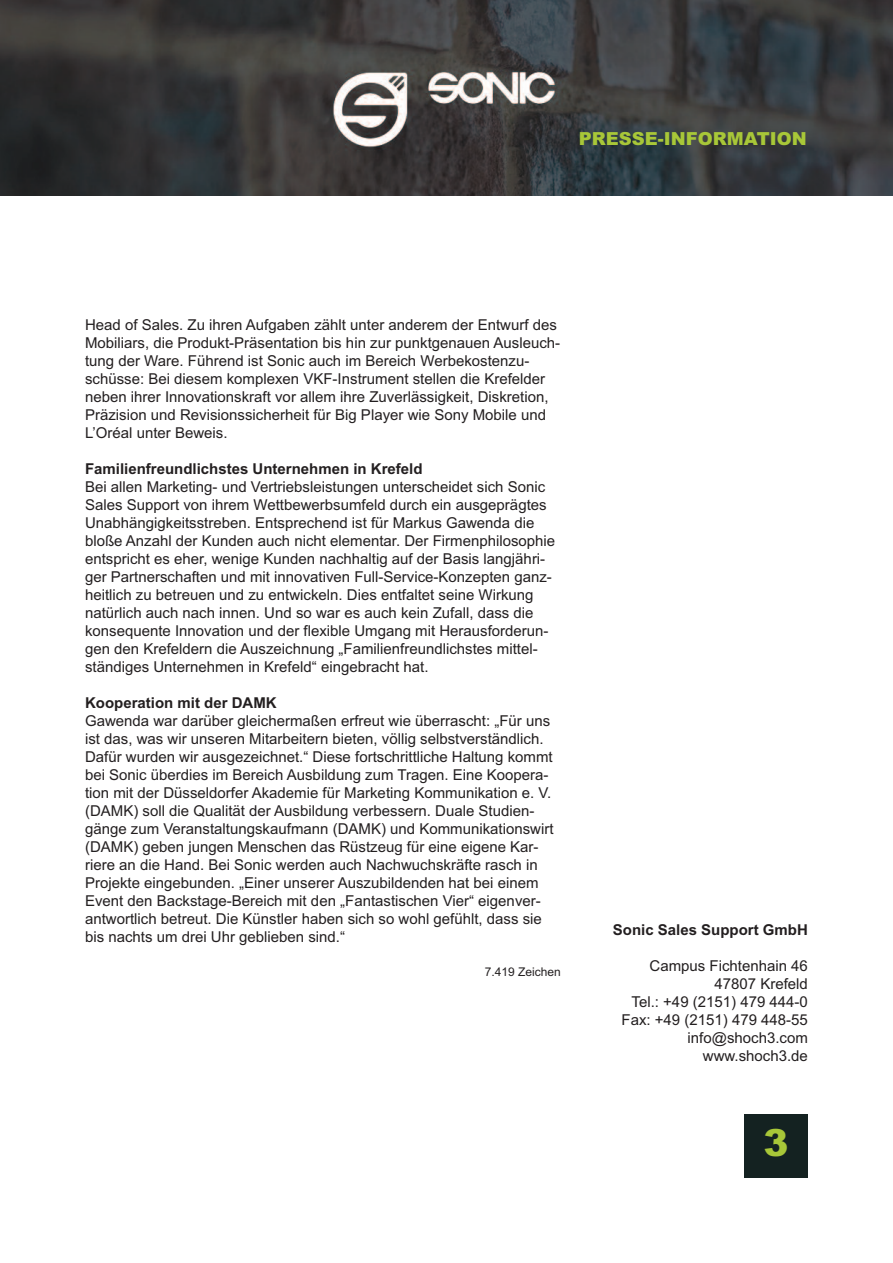
<style>
.page{position:relative;width:893px;height:1263px;background:#fff}
.page>*{position:absolute;margin:0;border:0;box-sizing:border-box;transform-origin:0 0}
.t1{font:900 37.5px "Arial";color:#a8c738}
.t2{font:900 18px "Arial";color:#a8c738}
.t3{font:15px/18px "Arial";color:#231f20}
.t4{font:700 15px "Arial";color:#231f20}
.t5{font:12px "Arial";color:#231f20}
.s1{font-weight:700}
</style>
<div class="page">
<img style="left:0;top:0;width:893px;height:196px">
<div style="left:744px;top:1114px;width:64px;height:64px;background:#142221"></div>
<p class="t2" style="left:579px;top:128px;width:229px">PRESSE-INFORMATION</p>
<p class="t3" style="left:85px;top:316px;width:477px">Head of Sales. Zu ihren Aufgaben zählt unter anderem der Entwurf des Mobiliars, die Produkt-Präsentation bis hin zur punktgenauen Ausleuch&shy;tung der Ware. Führend ist Sonic auch im Bereich Werbekostenzu&shy;schüsse: Bei diesem komplexen VKF-Instrument stellen die Krefelder neben ihrer Innovationskraft vor allem ihre Zuverlässigkeit, Diskretion, Präzision und Revisionssicherheit für Big Player wie Sony Mobile und L’Oréal unter Beweis.</p>
<p class="t3" style="left:85px;top:460px;width:472px"><span class="s1">Familienfreundlichstes Unternehmen in Krefeld<br></span>Bei allen Marketing- und Vertriebsleistungen unterscheidet sich Sonic Sales Support von ihrem Wettbewerbsumfeld durch ein ausgeprägtes Unabhängigkeitsstreben. Entsprechend ist für Markus Gawenda die bloße Anzahl der Kunden auch nicht elementar. Der Firmenphilosophie entspricht es eher, wenige Kunden nachhaltig auf der Basis langjähri&shy;ger Partnerschaften und mit innovativen Full-Service-Konzepten ganz&shy;heitlich zu betreuen und zu entwickeln. Dies entfaltet seine Wirkung natürlich auch nach innen. Und so war es auch kein Zufall, dass die konsequente Innovation und der flexible Umgang mit Herausforderun&shy;gen den Krefeldern die Auszeichnung „Familienfreundlichstes mittel&shy;ständiges Unternehmen in Krefeld“ eingebracht hat.</p>
<p class="t3" style="left:85px;top:694px;width:470px"><span class="s1">Kooperation mit der DAMK<br></span>Gawenda war darüber gleichermaßen erfreut wie überrascht: „Für uns ist das, was wir unseren Mitarbeitern bieten, völlig selbstverständlich.<br>Dafür wurden wir ausgezeichnet.“ Diese fortschrittliche Haltung kommt bei Sonic überdies im Bereich Ausbildung zum Tragen. Eine Koopera&shy;tion mit der Düsseldorfer Akademie für Marketing Kommunikation e. V. (DAMK) soll die Qualität der Ausbildung verbessern. Duale Studien&shy;gänge zum Veranstaltungskaufmann (DAMK) und Kommunikationswirt (DAMK) geben jungen Menschen das Rüstzeug für eine eigene Kar&shy;riere an die Hand. Bei Sonic werden auch Nachwuchskräfte rasch in Projekte eingebunden. „Einer unserer Auszubildenden hat bei einem Event den Backstage-Bereich mit den „Fantastischen Vier“ eigenver&shy;antwortlich betreut. Die Künstler haben sich so wohl gefühlt, dass sie bis nachts um drei Uhr geblieben sind.“</p>
<p class="t5" style="left:485px;top:964px;width:78px">7.419 Zeichen</p>
<p class="t4" style="left:613px;top:921px;width:197px">Sonic Sales Support GmbH</p>
<p class="t3" style="left:621px;top:956px;width:188px;text-align:right">Campus Fichtenhain 46<br>47807 Krefeld<br>Tel.: +49 (2151) 479 444-0<br>Fax: +49 (2151) 479 448-55 info@shoch3.com www.shoch3.de</p>
<p class="t1" style="left:763px;top:1120px;width:27px">3</p>
</div>
